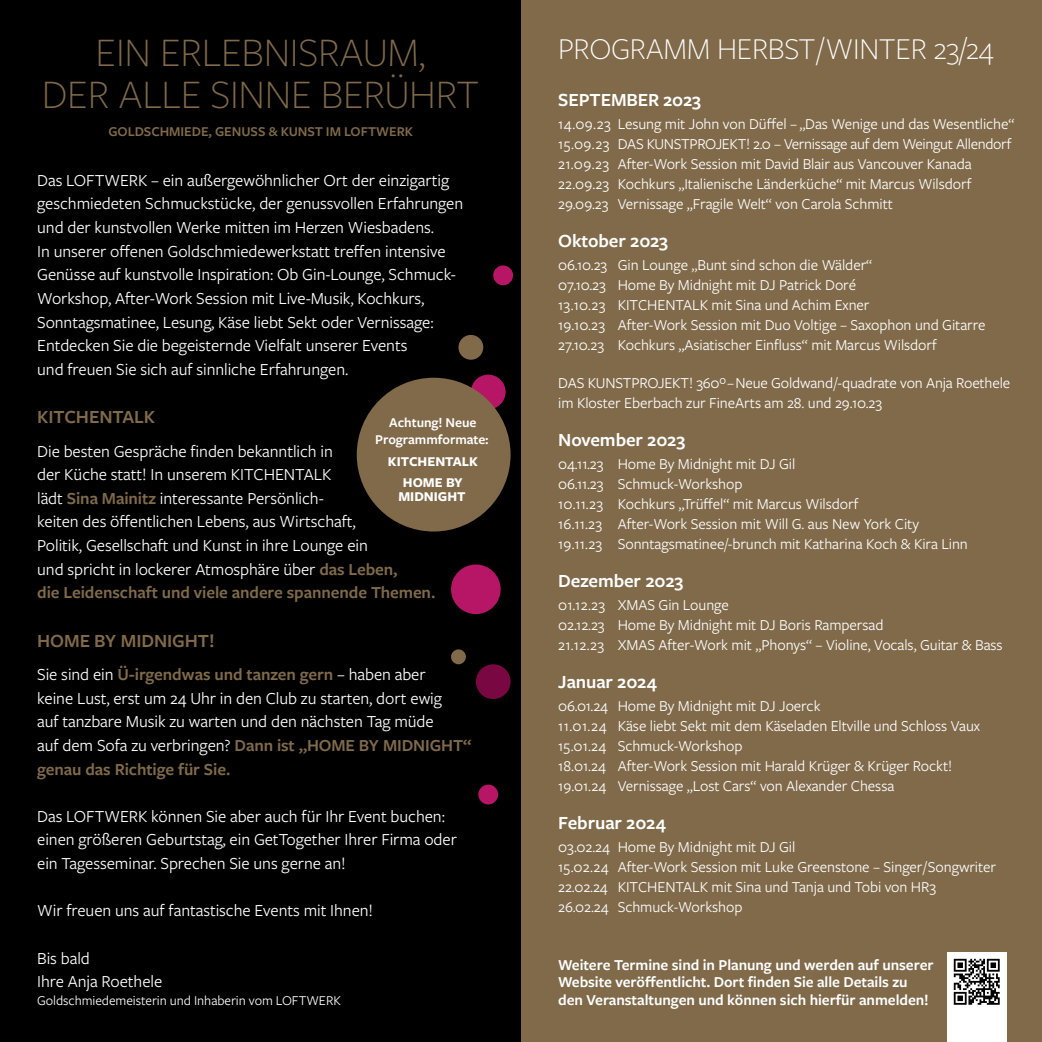
<style>
.page{position:relative;width:1042px;height:1042px;background:#fff}
.page>*{position:absolute;margin:0;border:0;box-sizing:border-box;transform-origin:0 0}
.t1{font:300 42px/42px "Freight Sans Pro";letter-spacing:-.005em;color:#806a4a;text-align:center}
.t2{font:300 31.5px "Freight Sans Pro";letter-spacing:-.01em;color:#fff}
.t3{font:600 19.25px "Freight Sans Pro";letter-spacing:-.005em;color:#fff}
.t4{font:600 19.25px "Freight Sans Pro";letter-spacing:-.005em;color:#806a4a}
.t5{font:17.5px/23.6px "Freight Sans Pro";letter-spacing:-.005em;color:#fff}
.t6{font:15.75px/20.1px "Freight Sans Pro";letter-spacing:-.005em;color:#fff}
.t7{font:600 15.75px/17.5px "Freight Sans Pro";letter-spacing:-.005em;color:#fff}
.t8{font:14px "Freight Sans Pro";letter-spacing:-.005em;color:#fff}
.t9{font:600 14px "Freight Sans Pro";letter-spacing:-.005em;color:#806a4a}
.t10{font:600 14px/17.5px "Freight Sans Pro";letter-spacing:-.005em;color:#fff;text-align:center}
.t11{font:700 14px/21.5px "Freight Sans Pro";color:#fff;text-align:center}
.s1{font-weight:600;color:#806a4a}
</style>
<div class="page">
<div style="left:0;top:0;width:521px;height:1042px;background:#000001"></div>
<div style="left:521px;top:0;width:521px;height:1042px;background:#806a4a"></div>
<div style="left:451px;top:564px;width:50px;height:50px;background:#b61665;border-radius:50%"></div>
<div style="left:476px;top:664px;width:34px;height:35px;background:#790842;border-radius:50%"></div>
<div style="left:478px;top:784px;width:20px;height:20px;background:#b61665;border-radius:50%"></div>
<div style="left:458px;top:335px;width:25px;height:25px;background:#806a4a;border-radius:50%"></div>
<div style="left:451px;top:649px;width:15px;height:15px;background:#806a4a;border-radius:50%"></div>
<div style="left:471px;top:375px;width:34px;height:34px;background:#b61665;border-radius:50%"></div>
<div style="left:947px;top:952px;width:59px;height:90px;background:#fff"></div>
<div style="left:493px;top:265px;width:20px;height:20px;background:#b61665;border-radius:50%"></div>
<svg style="left:953px;top:958px;width:47px;height:47px"></svg>
<svg style="left:954px;top:959px;width:45px;height:46px"></svg>
<div style="left:357px;top:378px;width:153px;height:153px;background:#806a4a;border-radius:50%"></div>
<h1 class="t1" style="left:42px;top:30px;width:439px">EIN ERLEBNISRAUM,<br>DER ALLE SINNE BERÜHRT</h1>
<p class="t9" style="left:108px;top:121px;width:306px">GOLDSCHMIEDE, GENUSS &amp; KUNST IM LOFTWERK</p>
<p class="t5" style="left:37px;top:168px;width:427px">Das LOFTWERK – ein außergewöhnlicher Ort der einzigartig geschmiedeten Schmuckstücke, der genussvollen Erfahrungen und der kunstvollen Werke mitten im Herzen Wiesbadens.<br>In unserer offenen Goldschmiedewerkstatt treffen intensive Genüsse auf kunstvolle Inspiration: Ob Gin-Lounge, Schmuck-Workshop, After-Work Session mit Live-Musik, Kochkurs, Sonntagsmatinee, Lesung, Käse liebt Sekt oder Vernissage:<br>Entdecken Sie die begeisternde Vielfalt unserer Events<br>und freuen Sie sich auf sinnliche Erfahrungen.</p>
<p class="t4" style="left:37px;top:404px;width:119px">KITCHENTALK</p>
<p class="t5" style="left:37px;top:438px;width:400px">Die besten Gespräche finden bekanntlich in<br>der Küche statt! In unserem KITCHENTALK<br>lädt <span class="s1">Sina Mainitz</span> interessante Persönlich-<br>keiten des öffentlichen Lebens, aus Wirtschaft,<br>Politik, Gesellschaft und Kunst in ihre Lounge ein<br>und spricht in lockerer Atmosphäre über <span class="s1">das Leben,<br>die Leidenschaft und viele andere spannende Themen.</span></p>
<p class="t4" style="left:37px;top:627px;width:179px">HOME BY MIDNIGHT!</p>
<p class="t5" style="left:37px;top:662px;width:436px">Sie sind ein <span class="s1">Ü-irgendwas und tanzen gern</span> – haben aber<br>keine Lust, erst um 24 Uhr in den Club zu starten, dort ewig<br>auf tanzbare Musik zu warten und den nächsten Tag müde<br>auf dem Sofa zu verbringen? <span class="s1">Dann ist „HOME BY MIDNIGHT“ genau das Richtige für Sie.</span></p>
<p class="t5" style="left:37px;top:803px;width:421px">Das LOFTWERK können Sie aber auch für Ihr Event buchen: einen größeren Geburtstag, ein GetTogether Ihrer Firma oder ein Tagesseminar. Sprechen Sie uns gerne an!</p>
<p class="t5" style="left:37px;top:898px;width:337px">Wir freuen uns auf fantastische Events mit Ihnen!</p>
<p class="t5" style="left:37px;top:945px;width:127px">Bis bald<br>Ihre Anja Roethele</p>
<p class="t8" style="left:37px;top:991px;width:305px">Goldschmiedemeisterin und Inhaberin vom LOFTWERK</p>
<p class="t10" style="left:375px;top:413px;width:115px">Achtung! Neue<br>Programmformate:</p>
<p class="t11" style="left:388px;top:450px;width:91px">KITCHENTALK<br>HOME BY</p>
<p class="t11" style="left:398px;top:485px;width:69px">MIDNIGHT</p>
<h2 class="t2" style="left:558px;top:28px;width:437px">PROGRAMM HERBST / WINTER 23/24</h2>
<p class="t3" style="left:558px;top:87px;width:144px">SEPTEMBER 2023</p>
<p class="t6" style="left:558px;top:113px;width:458px">14.09.23 Lesung mit John von Düffel – „Das Wenige und das Wesentliche“ 15.09.23 DAS KUNSTPROJEKT! 2.0 – Vernissage auf dem Weingut Allendorf 21.09.23 After-Work Session mit David Blair aus Vancouver Kanada 22.09.23 Kochkurs „Italienische Länderküche“ mit Marcus Wilsdorf 29.09.23 Vernissage „Fragile Welt“ von Carola Schmitt</p>
<p class="t3" style="left:558px;top:228px;width:111px">Oktober 2023</p>
<p class="t6" style="left:558px;top:254px;width:429px">06.10.23 Gin Lounge „Bunt sind schon die Wälder“<br>07.10.23 Home By Midnight mit DJ Patrick Doré<br>13.10.23 KITCHENTALK mit Sina und Achim Exner<br>19.10.23 After-Work Session mit Duo Voltige – Saxophon und Gitarre 27.10.23 Kochkurs „Asiatischer Einfluss“ mit Marcus Wilsdorf</p>
<p class="t6" style="left:558px;top:372px;width:453px">DAS KUNSTPROJEKT! 360º – Neue Goldwand /-quadrate von Anja Roethele im Kloster Eberbach zur FineArts am 28. und 29.10.23</p>
<p class="t3" style="left:558px;top:427px;width:128px">November 2023</p>
<p class="t6" style="left:558px;top:453px;width:411px">04.11.23 Home By Midnight mit DJ Gil<br>06.11.23 Schmuck-Workshop<br>10.11.23 Kochkurs „Trüffel“ mit Marcus Wilsdorf<br>16.11.23 After-Work Session mit Will G. aus New York City<br>19.11.23 Sonntagsmatinee/-brunch mit Katharina Koch &amp; Kira Linn</p>
<p class="t3" style="left:558px;top:568px;width:127px">Dezember 2023</p>
<p class="t6" style="left:558px;top:594px;width:446px">01.12.23 XMAS Gin Lounge<br>02.12.23 Home By Midnight mit DJ Boris Rampersad<br>21.12.23 XMAS After-Work mit „Phonys“ – Violine, Vocals, Guitar &amp; Bass</p>
<p class="t3" style="left:558px;top:669px;width:100px">Januar 2024</p>
<p class="t6" style="left:558px;top:695px;width:423px">06.01.24 Home By Midnight mit DJ Joerck<br>11.01.24 Käse liebt Sekt mit dem Käseladen Eltville und Schloss Vaux 15.01.24 Schmuck-Workshop<br>18.01.24 After-Work Session mit Harald Krüger &amp; Krüger Rockt!<br>19.01.24 Vernissage „Lost Cars“ von Alexander Chessa</p>
<p class="t3" style="left:558px;top:810px;width:109px">Februar 2024</p>
<p class="t6" style="left:558px;top:836px;width:439px">03.02.24 Home By Midnight mit DJ Gil<br>15.02.24 After-Work Session mit Luke Greenstone – Singer / Songwriter 22.02.24 KITCHENTALK mit Sina und Tanja und Tobi von HR3<br>26.02.24 Schmuck-Workshop</p>
<p class="t7" style="left:558px;top:955px;width:377px">Weitere Termine sind in Planung und werden auf unserer<br>Website veröffentlicht. Dort finden Sie alle Details zu den Veranstaltungen und können sich hierfür anmelden!</p>
</div>
